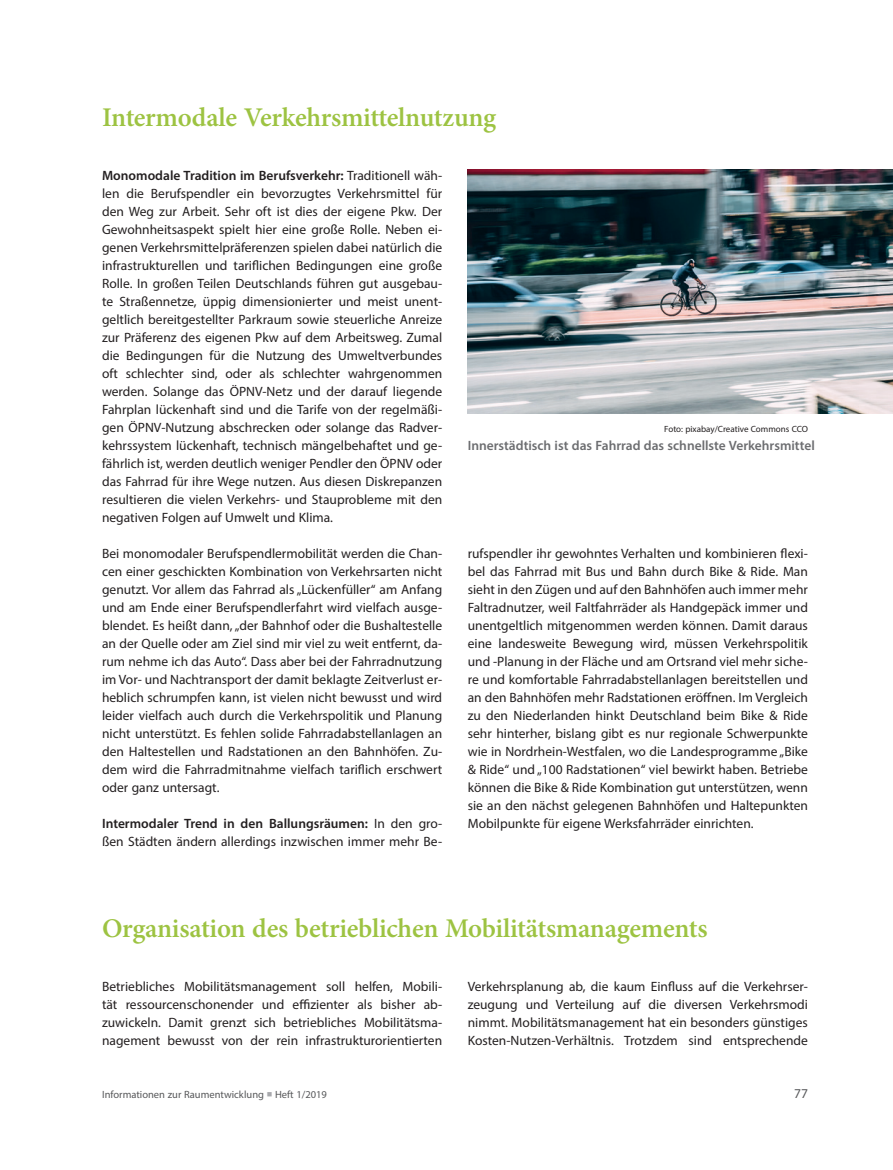
<style>
.page{position:relative;width:893px;height:1170px;background:#fff}
.page>*{position:absolute;margin:0;border:0;box-sizing:border-box;transform-origin:0 0}
.Überschrift_1{font:600 27px "Minion Pro";letter-spacing:-.01em;color:#9dc342}
.Fließtext_1{font:13.5px/18px "Myriad Pro";color:#231f20;text-align:justify}
.t1{font:600 13.5px "Myriad Pro";color:#6c6d70}
.t2{font:13.5px "Myriad Pro";color:#57585a}
.t3{font:10.5px "Myriad Pro";color:#57585a}
.t4{font:9px "Myriad Pro";color:#231f20}
.s1{font-weight:600}
.s2{color:#a8a9ad}
</style>
<div class="page">
<img style="left:468px;top:169px;width:425px;height:245px">
<h2 class="Überschrift_1" style="left:102px;top:99px;width:396px">Intermodale Verkehrsmittelnutzung</h2>
<p class="Fließtext_1" style="left:102px;top:166px;width:342px"><span class="s1">Monomodale Tradition im Berufsverkehr:</span> Traditionell wäh&shy;len die Berufspendler ein bevorzugtes Verkehrsmittel für den Weg zur Arbeit. Sehr oft ist dies der eigene Pkw. Der Gewohnheitsaspekt spielt hier eine große Rolle. Neben ei&shy;genen Verkehrsmittelpräferenzen spielen dabei natürlich die infrastrukturellen und tariflichen Bedingungen eine große Rolle. In großen Teilen Deutschlands führen gut ausgebau&shy;te Straßennetze, üppig dimensionierter und meist unent&shy;geltlich bereitgestellter Parkraum sowie steuerliche Anreize zur Präferenz des eigenen Pkw auf dem Arbeitsweg. Zumal die Bedingungen für die Nutzung des Umweltverbundes oft schlechter sind, oder als schlechter wahrgenommen werden. Solange das ÖPNV-Netz und der darauf liegende Fahrplan lückenhaft sind und die Tarife von der regelmäßi&shy;gen ÖPNV-Nutzung abschrecken oder solange das Radver&shy;kehrssystem lückenhaft, technisch mängelbehaftet und ge&shy;fährlich ist, werden deutlich weniger Pendler den ÖPNV oder das Fahrrad für ihre Wege nutzen. Aus diesen Diskrepanzen resultieren die vielen Verkehrs- und Stauprobleme mit den negativen Folgen auf Umwelt und Klima.</p>
<p class="Fließtext_1" style="left:102px;top:544px;width:342px">Bei monomodaler Berufspendlermobilität werden die Chan&shy;cen einer geschickten Kombination von Verkehrsarten nicht genutzt. Vor allem das Fahrrad als „Lückenfüller“ am Anfang und am Ende einer Berufspendlerfahrt wird vielfach ausge&shy;blendet. Es heißt dann, „der Bahnhof oder die Bushaltestelle an der Quelle oder am Ziel sind mir viel zu weit entfernt, da&shy;rum nehme ich das Auto“. Dass aber bei der Fahrradnutzung im Vor- und Nachtransport der damit beklagte Zeitverlust er&shy;heblich schrumpfen kann, ist vielen nicht bewusst und wird leider vielfach auch durch die Verkehrspolitik und Planung nicht unterstützt. Es fehlen solide Fahrradabstellanlagen an den Haltestellen und Radstationen an den Bahnhöfen. Zu&shy;dem wird die Fahrradmitnahme vielfach tariflich erschwert oder ganz untersagt.</p>
<p class="Fließtext_1" style="left:102px;top:814px;width:342px"><span class="s1">Intermodaler Trend in den Ballungsräumen:</span> In den gro&shy;ßen Städten ändern allerdings inzwischen immer mehr Be-</p>
<p class="t4" style="left:664px;top:423px;width:145px">Foto: pixabay/Creative Commons CCO</p>
<p class="t1" style="left:468px;top:437px;width:349px">Innerstädtisch ist das Fahrrad das schnellste Verkehrsmittel</p>
<p class="Fließtext_1" style="left:468px;top:544px;width:342px">rufspendler ihr gewohntes Verhalten und kombinieren flexi&shy;bel das Fahrrad mit Bus und Bahn durch Bike &amp; Ride. Man sieht in den Zügen und auf den Bahnhöfen auch immer mehr Faltradnutzer, weil Faltfahrräder als Handgepäck immer und unentgeltlich mitgenommen werden können. Damit daraus eine landesweite Bewegung wird, müssen Verkehrspolitik und -Planung in der Fläche und am Ortsrand viel mehr siche&shy;re und komfortable Fahrradabstellanlagen bereitstellen und an den Bahnhöfen mehr Radstationen eröffnen. Im Vergleich zu den Niederlanden hinkt Deutschland beim Bike &amp; Ride sehr hinterher, bislang gibt es nur regionale Schwerpunkte wie in Nordrhein-Westfalen, wo die Landesprogramme „Bike &amp; Ride“ und „100 Radstationen“ viel bewirkt haben. Betriebe können die Bike &amp; Ride Kombination gut unterstützen, wenn sie an den nächst gelegenen Bahnhöfen und Haltepunkten Mobilpunkte für eigene Werksfahrräder einrichten.</p>
<h2 class="Überschrift_1" style="left:102px;top:909px;width:607px">Organisation des betrieblichen Mobilitätsmanagements</h2>
<p class="Fließtext_1" style="left:468px;top:976px;width:342px">Verkehrsplanung ab, die kaum Einfluss auf die Verkehrser&shy;zeugung und Verteilung auf die diversen Verkehrsmodi nimmt. Mobilitätsmanagement hat ein besonders günstiges Kosten-Nutzen-Verhältnis. Trotzdem sind entsprechende</p>
<p class="Fließtext_1" style="left:102px;top:976px;width:342px">Betriebliches Mobilitätsmanagement soll helfen, Mobili&shy;tät ressourcenschonender und effizienter als bisher ab&shy;zuwickeln. Damit grenzt sich betriebliches Mobilitätsma&shy;nagement bewusst von der rein infrastrukturorientierten</p>
<p class="t3" style="left:102px;top:1087px;width:226px">Informationen zur Raumentwicklung <span class="s2">■</span> Heft 1/2019</p>
<p class="t2" style="left:794px;top:1085px;width:15px">77</p>
</div>
